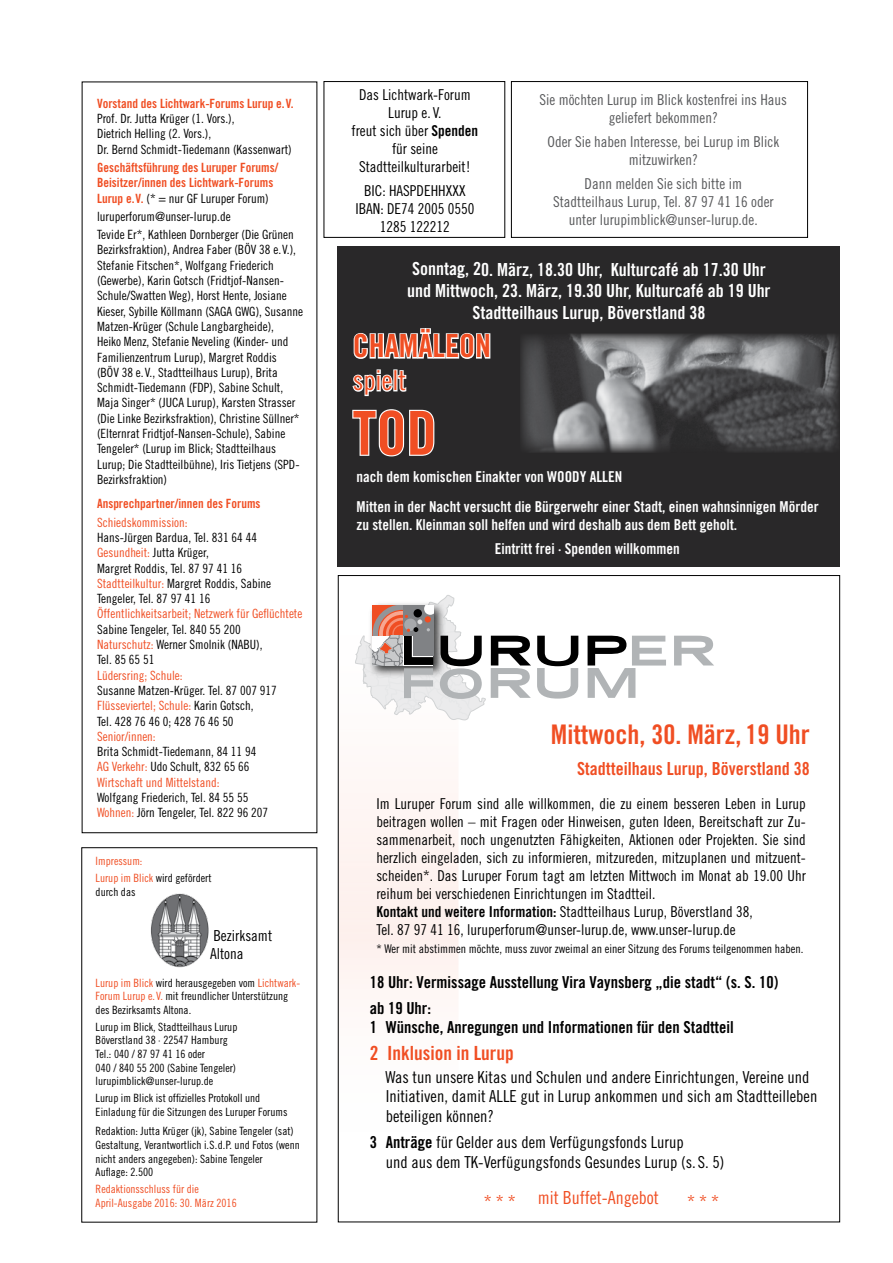
<style>
.page{position:relative;width:893px;height:1263px;background:#fff}
.page>*{position:absolute;margin:0;border:0;box-sizing:border-box;transform-origin:0 0}
.t1{font:60.6px "Trade Gothic Bold Cond Twenty";color:#f04e23}
.t2{font:31.95px "Trade Gothic Bold Cond Twenty";color:#f04e23}
.t3{font:27.3px "Trade Gothic Cond Eighteen";color:#f04e23}
.t4{font:27px "Trade Gothic Bold Cond Twenty";color:#f04e23}
.t5{font:19.5px "Trade Gothic Bold Cond Twenty";color:#f04e23}
.t6{font:18px/21.6px "Trade Gothic Bold Cond Twenty";color:#fff;text-align:center}
.t7{font:18px "Trade Gothic Bold Cond Twenty";color:#f04e23}
.t8{font:18px "Trade Gothic Cond Eighteen";color:#f04e23}
.t9{font:16.5px/19.8px "Trade Gothic Cond Eighteen";color:#000}
.t10{font:16.5px/25.8px "Trade Gothic Bold Cond Twenty";color:#000}
.t11{font:15.15px/18.1px "Trade Gothic Cond Eighteen";color:#000}
.t12{font:15px/18px "Trade Gothic Cond Eighteen";color:#000;text-align:center}
.t13{font:15px/18px "Trade Gothic Cond Eighteen";color:#58595b;text-align:center}
.t14{font:15px/30px "Trade Gothic Bold Cond Twenty";color:#fff}
.t15{font:12.75px/15.3px "Trade Gothic Cond Eighteen";color:#000}
.t16{font:12.75px/15.3px "Trade Gothic Bold Cond Twenty";color:#f04e23}
.t17{font:12.75px "Trade Gothic Cond Eighteen";color:#f04e23}
.t18{font:12px "Trade Gothic Cond Eighteen";color:#000}
.t19{font:11.4px/13.6px "Trade Gothic Cond Eighteen";color:#000}
.t20{font:11.4px/16.6px "Trade Gothic Cond Eighteen";color:#f04e23}
.s1{font-family:"Trade Gothic Bold Cond Twenty";color:#f04e23}
.s2{color:#f04e23}
.s3{color:#000}
.s4{font-family:"Trade Gothic Bold Cond Twenty"}
</style>
<div class="page">
<div style="left:337px;top:247px;width:503px;height:320px;background:#292829"></div>
<div style="left:340px;top:624px;width:118px;height:598px;background:#fef9f7"></div>
<div style="left:339px;top:623px;width:120px;height:600px;border:2px solid #fff"></div>
<div style="left:511px;top:81px;width:297px;height:157px;border:1px solid #000"></div>
<img style="left:150px;top:893px;width:59px;height:75px">
<div style="left:324px;top:81px;width:181px;height:157px;border:1px solid #000"></div>
<img style="left:521px;top:334px;width:318px;height:119px">
<svg style="left:352px;top:328px;width:139px;height:69px"></svg>
<svg style="left:352px;top:409px;width:83px;height:48px"></svg>
<svg style="left:674px;top:636px;width:40px;height:29px"></svg>
<svg style="left:537px;top:636px;width:41px;height:63px"></svg>
<svg style="left:588px;top:636px;width:78px;height:62px"></svg>
<svg style="left:352px;top:595px;width:179px;height:125px"></svg>
<p class="t16" style="left:97px;top:95px;width:198px">Vorstand des Lichtwark-Forums Lurup e. V.</p>
<p class="t15" style="left:97px;top:111px;width:196px">Prof. Dr. Jutta Krüger (1. Vors.),<br>Dietrich Helling (2. Vors.),<br>Dr. Bernd Schmidt-Tiedemann (Kassenwart)</p>
<p class="t16" style="left:97px;top:160px;width:183px">Geschäftsführung des Luruper Forums/<br>Beisitzer/innen des Lichtwark-Forums</p>
<p class="t15" style="left:97px;top:189px;width:198px;line-height:18.3px"><span class="s1">Lurup e. V.</span> (* = nur GF Luruper Forum) luruperforum@unser-lurup.de<br>Tevide Er*, Kathleen Dornberger (Die Grünen</p>
<p class="t15" style="left:97px;top:242px;width:208px">Bezirksfraktion), Andrea Faber (BÖV 38 e. V.), Stefanie Fitschen*, Wolfgang Friederich (Gewerbe), Karin Gotsch (Fridtjof-Nansen-Schule/Swatten Weg), Horst Hente, Josiane Kieser, Sybille Köllmann (SAGA GWG), Susanne Matzen-Krüger (Schule Langbargheide),<br>Heiko Menz, Stefanie Neveling (Kinder- und Familienzentrum Lurup), Margret Roddis<br>(BÖV 38 e. V., Stadtteilhaus Lurup), Brita Schmidt-Tiedemann (FDP), Sabine Schult, Maja Singer* (JUCA Lurup), Karsten Strasser (Die Linke Bezirksfraktion), Christine Süllner* (Elternrat Fridtjof-Nansen-Schule), Sabine Tengeler* (Lurup im Blick; Stadtteilhaus Lurup; Die Stadtteilbühne), Iris Tietjens (SPD-Bezirksfraktion)</p>
<p class="t16" style="left:97px;top:496px;width:165px">Ansprechpartner/innen des Forums</p>
<p class="t17" style="left:97px;top:514px;width:92px">Schiedskommission:</p>
<p class="t15" style="left:97px;top:530px;width:176px">Hans-Jürgen Bardua, Tel. 831 64 44<br><span class="s2">Gesundheit:</span> Jutta Krüger,<br>Margret Roddis, Tel. 87 97 41 16<br><span class="s2">Stadtteilkultur:</span> Margret Roddis, Sabine<br>Tengeler, Tel. 87 97 41 16</p>
<p class="t17" style="left:97px;top:606px;width:207px">Öffentlichkeitsarbeit; Netzwerk für Geflüchtete</p>
<p class="t15" style="left:97px;top:621px;width:167px">Sabine Tengeler, Tel. 840 55 200<br><span class="s2">Naturschutz:</span> Werner Smolnik (NABU),<br>Tel. 85 65 51</p>
<p class="t17" style="left:97px;top:667px;width:87px">Lüdersring; Schule:</p>
<p class="t15" style="left:97px;top:683px;width:181px">Susanne Matzen-Krüger. Tel. 87 007 917<br><span class="s2">Flüsseviertel; Schule:</span> Karin Gotsch,<br>Tel. 428 76 46 0; 428 76 46 50</p>
<p class="t17" style="left:97px;top:729px;width:60px">Senior/innen:</p>
<p class="t15" style="left:97px;top:744px;width:161px">Brita Schmidt-Tiedemann, 84 11 94<br><span class="s2">AG Verkehr:</span> Udo Schult, 832 65 66<br><span class="s2">Wirtschaft und Mittelstand:</span></p>
<p class="t15" style="left:97px;top:790px;width:173px">Wolfgang Friederich, Tel. 84 55 55<br><span class="s2">Wohnen:</span> Jörn Tengeler, Tel. 822 96 207</p>
<p class="t20" style="left:96px;top:853px;width:117px">Impressum:<br>Lurup im Blick <span class="s3">wird gefördert</span></p>
<p class="t19" style="left:96px;top:884px;width:41px">durch das</p>
<p class="t11" style="left:210px;top:926px;width:64px">Bezirksamt<br>Altona</p>
<p class="t19" style="left:96px;top:975px;width:206px"><span class="s2">Lurup im Blick</span> wird herausgegeben vom <span class="s2">Lichtwark-<br>Forum Lurup e. V.</span> mit freundlicher Unterstützung des Bezirksamts Altona.</p>
<p class="t19" style="left:96px;top:1019px;width:143px">Lurup im Blick, Stadtteilhaus Lurup<br>Böverstland 38 · 22547 Hamburg<br>Tel.: 040 / 87 97 41 16 oder<br>040 / 840 55 200 (Sabine Tengeler) lurupimblick@unser-lurup.de</p>
<p class="t19" style="left:96px;top:1091px;width:193px">Lurup im Blick ist offizielles Protokoll und<br>Einladung für die Sitzungen des Luruper Forums</p>
<p class="t19" style="left:96px;top:1124px;width:206px">Redaktion: Jutta Krüger (jk), Sabine Tengeler (sat)<br>Gestaltung, Verantwortlich i.S.d.P. und Fotos (wenn nicht anders angegeben): Sabine Tengeler<br>Auflage: 2.500</p>
<p class="t20" style="left:96px;top:1182px;width:143px;line-height:13.6px">Redaktionsschluss für die<br>April-Ausgabe 2016: 30. März 2016</p>
<p class="t12" style="left:352px;top:85px;width:128px">Das Lichtwark-Forum<br>Lurup e. V.<br>freut sich über <span class="s4">Spenden </span>für seine<br>Stadtteilkulturarbeit!</p>
<p class="t12" style="left:355px;top:181px;width:121px">BIC: HASPDEHHXXX<br>IBAN: DE74 2005 0550<br>1285 122212</p>
<h3 class="t6" style="left:407px;top:258px;width:365px">Sonntag, 20. März, 18.30 Uhr, Kulturcafé ab 17.30 Uhr und Mittwoch, 23. März, 19.30 Uhr, Kulturcafé ab 19 Uhr<br>Stadtteilhaus Lurup, Böverstland 38</h3>
<p class="t13" style="left:540px;top:90px;width:249px">Sie möchten Lurup im Blick kostenfrei ins Haus geliefert bekommen?</p>
<p class="t13" style="left:548px;top:132px;width:233px">Oder Sie haben Interesse, bei Lurup im Blick mitzuwirken?</p>
<p class="t13" style="left:553px;top:174px;width:222px">Dann melden Sie sich bitte im<br>Stadtteilhaus Lurup, Tel. 87 97 41 16 oder unter lurupimblick@unser-lurup.de.</p>
<h2 class="t2" style="left:353px;top:327px;width:140px">CHAMÄLEON</h2>
<h3 class="t3" style="left:353px;top:364px;width:55px">spielt</h3>
<h1 class="t1" style="left:353px;top:396px;width:86px">TOD</h1>
<p class="t14" style="left:357px;top:461px;width:464px">nach dem komischen Einakter von WOODY ALLEN<br>Mitten in der Nacht versucht die Bürgerwehr einer Stadt, einen wahnsinnigen Mörder</p>
<p class="t14" style="left:495px;top:512px;width:244px;line-height:24.6px;text-indent:-138px">zu stellen. Kleinman soll helfen und wird deshalb aus dem Bett geholt.<br>Eintritt frei · Spenden willkommen</p>
<h3 class="t4" style="left:551px;top:718px;width:260px">Mittwoch, 30. März, 19 Uhr</h3>
<h3 class="t7" style="left:577px;top:757px;width:234px">Stadtteilhaus Lurup, Böverstland 38</h3>
<p class="t12" style="left:376px;top:795px;width:431px;text-align:left">Im Luruper Forum sind alle willkommen, die zu einem besseren Leben in Lurup beitragen wollen – mit Fragen oder Hinweisen, guten Ideen, Bereitschaft zur Zu&shy;sammenarbeit, noch ungenutzten Fähigkeiten, Aktionen oder Projekten. Sie sind herzlich eingeladen, sich zu informieren, mitzureden, mitzuplanen und mitzuent&shy;scheiden*. Das Luruper Forum tagt am letzten Mittwoch im Monat ab 19.00 Uhr reihum bei verschiedenen Einrichtungen im Stadtteil.<br><span class="s4">Kontakt und weitere Information:</span> Stadtteilhaus Lurup, Böverstland 38,<br>Tel. 87 97 41 16, luruperforum@unser-lurup.de, www.unser-lurup.de</p>
<p class="t18" style="left:376px;top:941px;width:429px">* Wer mit abstimmen möchte, muss zuvor zweimal an einer Sitzung des Forums teilgenommen haben.</p>
<p class="t10" style="left:370px;top:969px;width:410px">18 Uhr: Vermissage Ausstellung Vira Vaynsberg „die stadt“ (s. S. 10) ab 19 Uhr:</p>
<p class="t10" style="left:370px;top:1014px;width:366px">1 Wünsche, Anregungen und Informationen für den Stadtteil</p>
<h3 class="t5" style="left:370px;top:1041px;width:145px">2 Inklusion in Lurup</h3>
<p class="t9" style="left:385px;top:1067px;width:433px">Was tun unsere Kitas und Schulen und andere Einrichtungen, Vereine und<br>Initiativen, damit ALLE gut in Lurup ankommen und sich am Stadtteilleben beteiligen können?</p>
<p class="t9" style="left:386px;top:1132px;width:340px;text-indent:-16px"><span class="s4">3 Anträge</span> für Gelder aus dem Verfügungsfonds Lurup<br>und aus dem TK-Verfügungsfonds Gesundes Lurup (s. S. 5)</p>
<h3 class="t8" style="left:538px;top:1187px;width:122px">mit Buffet-Angebot</h3>
<h3 class="t8" style="left:484px;top:1191px;width:33px">* * *</h3>
<h3 class="t8" style="left:687px;top:1191px;width:33px">* * *</h3>
</div>
